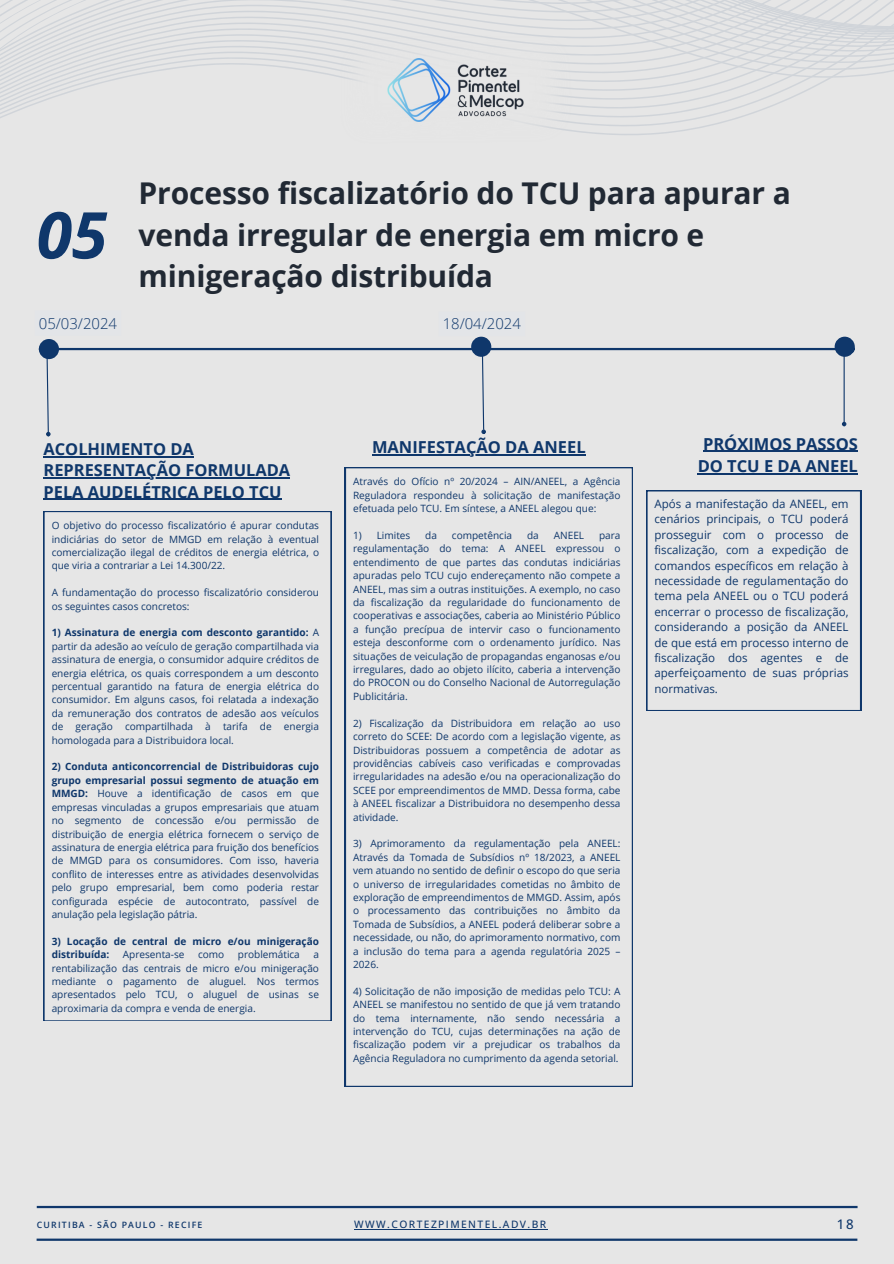
<style>
.page{position:relative;width:894px;height:1264px;background:#fff}
.page>*{position:absolute;margin:0;border:0;box-sizing:border-box;transform-origin:0 0}
.t1{font:italic 700 64.5px "Open Sans";color:#0f376b}
.t2{font:700 30px/41.7px "Open Sans";letter-spacing:-.005em;color:#212934}
.t3{font:700 16.5px/21.3px "Open Sans";color:#0f376b}
.t4{font:300 14.85px "Open Sans";color:#0f376b}
.t5{font:500 13.2px "Open Sans";color:#0f376b}
.t6{font:11.55px/15.5px "Open Sans";color:#0f376b;text-align:justify}
.t7{font:500 10.2px "Open Sans";letter-spacing:.14em;color:#0f376b}
.t8{font:10.05px/13.4px "Open Sans";color:#0f376b;text-align:justify}
.t9{font:700 10.05px/13.4px "Open Sans";color:#0f376b}
.t10{font:600 8.7px "Open Sans";letter-spacing:.14em;color:#0f376b}
.s1{font-weight:700}
</style>
<div class="page">
<div style="left:0;top:0;width:893px;height:1263px;background:#e6e6e6"></div>
<hr style="left:37px;top:1205px;width:820px;height:3px;background:#0f376b">
<hr style="left:37px;top:1238px;width:820px;height:2px;background:#0f376b">
<svg style="left:0;top:103px;width:779px;height:9px"></svg>
<svg style="left:0;top:94px;width:800px;height:9px"></svg>
<svg style="left:0;top:85px;width:818px;height:9px"></svg>
<svg style="left:0;top:76px;width:856px;height:9px"></svg>
<svg style="left:0;top:0;width:893px;height:76px"></svg>
<img style="left:333px;top:29px;width:245px;height:103px">
<img style="left:387px;top:58px;width:136px;height:63px">
<hr style="left:354px;top:1228px;width:193px;height:1px;background:#0f376b">
<hr style="left:47px;top:348px;width:799px;height:2px;background:#0f376b">
<div style="left:845px;top:344px;width:9px;height:9px;border:2px solid #0f376b;border-radius:50%"></div>
<div style="left:39px;top:339px;width:20px;height:20px;background:#0f376b;border-radius:50%"></div>
<div style="left:471px;top:337px;width:20px;height:20px;background:#0f376b;border-radius:50%"></div>
<div style="left:834px;top:337px;width:20px;height:20px;background:#0f376b;border-radius:50%"></div>
<svg style="left:480px;top:355px;width:6px;height:79px"></svg>
<svg style="left:43px;top:511px;width:288px;height:509px"></svg>
<hr style="left:372px;top:454px;width:213px;height:1px;background:#0f376b">
<hr style="left:43px;top:456px;width:151px;height:1px;background:#0f376b">
<hr style="left:43px;top:477px;width:247px;height:1px;background:#0f376b">
<hr style="left:43px;top:499px;width:238px;height:1px;background:#0f376b">
<svg style="left:646px;top:490px;width:214px;height:221px"></svg>
<hr style="left:702px;top:450px;width:155px;height:2px;background:#0f376b">
<hr style="left:697px;top:473px;width:160px;height:1px;background:#0f376b">
<svg style="left:345px;top:467px;width:287px;height:619px"></svg>
<svg style="left:45px;top:358px;width:6px;height:78px"></svg>
<hr style="left:843px;top:343px;width:1px;height:79px;background:#0f376b">
<svg style="left:841px;top:422px;width:5px;height:4px"></svg>
<p class="t1" style="left:37px;top:190px;width:72px">05</p>
<p class="t2" style="left:138px;top:171px;width:653px">Processo fiscalizatório do TCU para apurar a venda irregular de energia em micro e minigeração distribuída</p>
<h2 class="t4" style="left:39px;top:313px;width:80px">05/03/2024</h2>
<h2 class="t4" style="left:442px;top:313px;width:80px">18/04/2024</h2>
<h6 class="t3" style="left:43px;top:438px;width:152px">ACOLHIMENTO DA</h6>
<h6 class="t3" style="left:43px;top:459px;width:248px">REPRESENTAÇÃO FORMULADA<br>PELA AUDELÉTRICA PELO TCU</h6>
<h6 class="t8" style="left:52px;top:518px;width:269px">O objetivo do processo fiscalizatório é apurar condutas indiciárias do setor de MMGD em relação à eventual comercialização ilegal de créditos de energia elétrica, o que viria a contrariar a Lei 14.300/22.</h6>
<h6 class="t8" style="left:52px;top:585px;width:269px">A fundamentação do processo fiscalizatório considerou os seguintes casos concretos:</h6>
<h6 class="t8" style="left:52px;top:626px;width:269px"><span class="s1">1) Assinatura de energia com desconto garantido:</span> A partir da adesão ao veículo de geração compartilhada via assinatura de energia, o consumidor adquire créditos de energia elétrica, os quais correspondem a um desconto percentual garantido na fatura de energia elétrica do consumidor. Em alguns casos, foi relatada a indexação da remuneração dos contratos de adesão aos veículos de geração compartilhada à tarifa de energia homologada para a Distribuidora local.</h6>
<h4 class="t8" style="left:52px;top:760px;width:269px"><span class="s1">2) Conduta anticoncorrencial de Distribuidoras cujo grupo empresarial possui segmento de atuação em MMGD:</span> Houve a identificação de casos em que empresas vinculadas a grupos empresariais que atuam no segmento de concessão e/ou permissão de distribuição de energia elétrica fornecem o serviço de assinatura de energia elétrica para fruição dos benefícios de MMGD para os consumidores. Com isso, haveria conflito de interesses entre as atividades desenvolvidas pelo grupo empresarial, bem como poderia restar configurada espécie de autocontrato, passível de anulação pela legislação pátria.</h4>
<h6 class="t9" style="left:52px;top:934px;width:269px">3) Locação de central de micro e/ou minigeração distribuída:</h6>
<h6 class="t8" style="left:123px;top:947px;width:63px">Apresenta-se</h6>
<h6 class="t8" style="left:198px;top:947px;width:28px">como</h6>
<h6 class="t8" style="left:238px;top:947px;width:63px">problemática</h6>
<h6 class="t8" style="left:52px;top:947px;width:269px;text-indent:262px">a rentabilização das centrais de micro e/ou minigeração mediante o pagamento de aluguel. Nos termos apresentados pelo TCU, o aluguel de usinas se aproximaria da compra e venda de energia.</h6>
<h2 class="t3" style="left:372px;top:436px;width:215px">MANIFESTAÇÃO DA ANEEL</h2>
<h6 class="t8" style="left:353px;top:475px;width:269px">Através do Ofício nº 20/2024 – AIN/ANEEL, a Agência Reguladora respondeu à solicitação de manifestação efetuada pelo TCU. Em síntese, a ANEEL alegou que:</h6>
<h6 class="t8" style="left:353px;top:528px;width:59px">1) Limites</h6>
<h6 class="t8" style="left:425px;top:528px;width:13px">da</h6>
<h6 class="t8" style="left:452px;top:528px;width:62px">competência</h6>
<h6 class="t8" style="left:527px;top:528px;width:13px">da</h6>
<h6 class="t8" style="left:553px;top:528px;width:32px">ANEEL</h6>
<h6 class="t8" style="left:353px;top:528px;width:269px;text-indent:246px">para regulamentação do tema: A ANEEL expressou o entendimento de que partes das condutas indiciárias apuradas pelo TCU cujo endereçamento não compete a ANEEL, mas sim a outras instituições. A exemplo, no caso da fiscalização da regularidade do funcionamento de cooperativas e associações, caberia ao Ministério Público a função precípua de intervir caso o funcionamento esteja desconforme com o ordenamento jurídico. Nas situações de veiculação de propagandas enganosas e/ou irregulares, dado ao objeto ilícito, caberia a intervenção do PROCON ou do Conselho Nacional de Autorregulação Publicitária.</h6>
<p class="t8" style="left:353px;top:716px;width:269px">2) Fiscalização da Distribuidora em relação ao uso correto do SCEE: De acordo com a legislação vigente, as Distribuidoras possuem a competência de adotar as providências cabíveis caso verificadas e comprovadas irregularidades na adesão e/ou na operacionalização do SCEE por empreendimentos de MMD. Dessa forma, cabe à ANEEL fiscalizar a Distribuidora no desempenho dessa atividade.</p>
<h5 class="t8" style="left:353px;top:836px;width:269px">3) Aprimoramento da regulamentação pela ANEEL:<br>Através da Tomada de Subsídios nº 18/2023, a ANEEL vem atuando no sentido de definir o escopo do que seria o universo de irregularidades cometidas no âmbito de exploração de empreendimentos de MMGD. Assim, após o processamento das contribuições no âmbito da Tomada de Subsídios, a ANEEL poderá deliberar sobre a necessidade, ou não, do aprimoramento normativo, com a inclusão do tema para a agenda regulatória 2025 – 2026.</h5>
<p class="t8" style="left:353px;top:984px;width:269px">4) Solicitação de não imposição de medidas pelo TCU: A ANEEL se manifestou no sentido de que já vem tratando do tema internamente, não sendo necessária a intervenção do TCU, cujas determinações na ação de fiscalização podem vir a prejudicar os trabalhos da Agência Reguladora no cumprimento da agenda setorial.</p>
<h6 class="t3" style="left:697px;top:432px;width:162px;line-height:22.5px;text-align:center">PRÓXIMOS PASSOS<br>DO TCU E DA ANEEL</h6>
<h6 class="t6" style="left:654px;top:495px;width:196px">Após a manifestação da ANEEL, em cenários principais, o TCU poderá prosseguir com o processo de fiscalização, com a expedição de comandos específicos em relação à necessidade de regulamentação do tema pela ANEEL ou o TCU poderá encerrar o processo de fiscalização, considerando a posição da ANEEL de que está em processo interno de fiscalização dos agentes e de aperfeiçoamento de suas próprias normativas.</h6>
<p class="t10" style="left:37px;top:1218px;width:167px">CURITIBA - SÃO PAULO - RECIFE</p>
<h3 class="t7" style="left:354px;top:1217px;width:193px">WWW.CORTEZPIMENTEL.ADV.BR</h3>
<h3 class="t5" style="left:836px;top:1214px;width:18px">18</h3>
</div>
